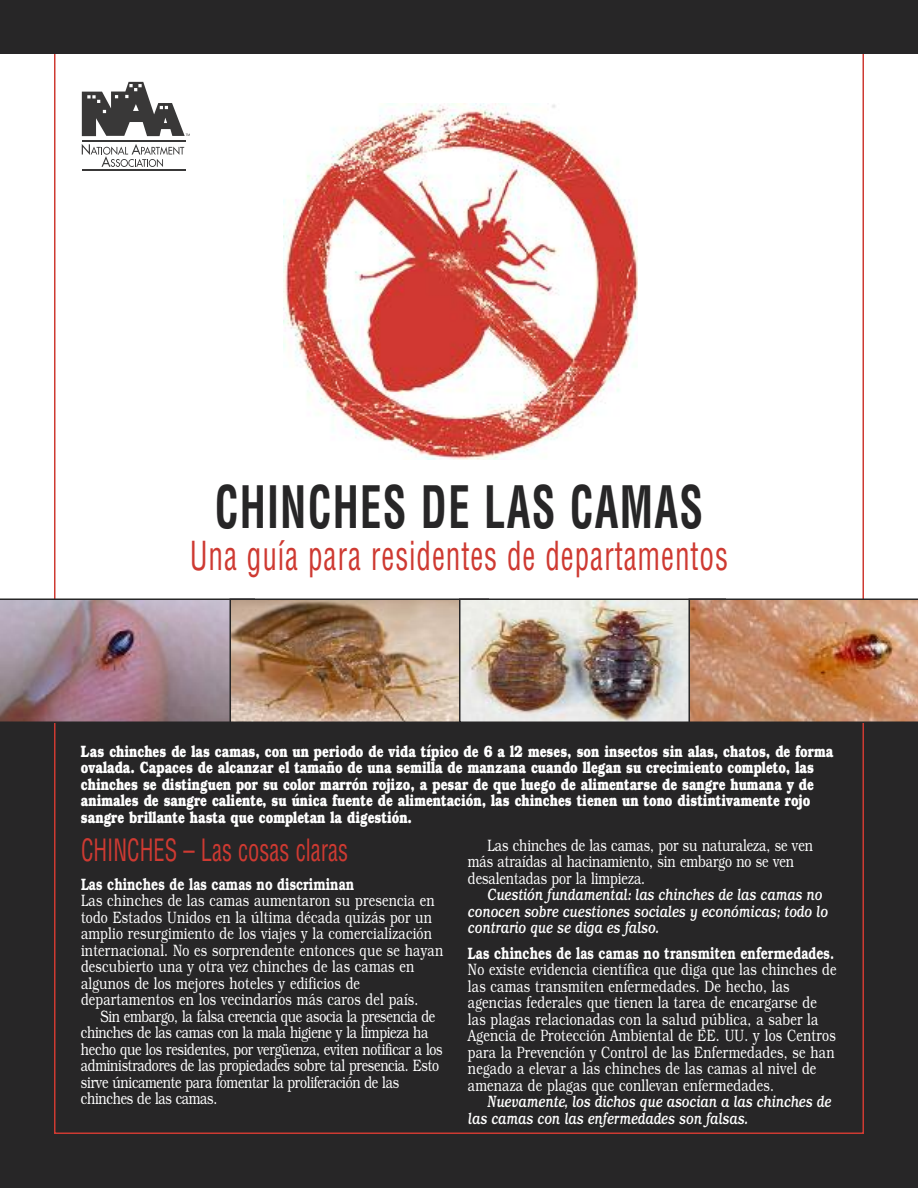
<style>
.page{position:relative;width:918px;height:1188px;background:#fff}
.page>*{position:absolute;margin:0;border:0;box-sizing:border-box;transform-origin:0 0}
.t1{font:700 condensed 57px "Helvetica LT Std";letter-spacing:.03em;color:#272627;scale:.75 1}
.t2{font:condensed 39px "Helvetica LT Std";letter-spacing:.03em;color:#ce3a32;scale:.75 1}
.t3{font:condensed 30px "Helvetica LT Std";color:#ce3a32;scale:.75 1}
.t4{font:300 16.5px/16.5px "Bookman Std";letter-spacing:.02em;color:#fff;scale:.75 1}
.t5{font:700 16.5px/16.5px "Bookman Std";color:#fff;scale:.75 1}
.t6{font:300 16.5px/16.5px "Bookman Std";letter-spacing:-.02em;color:#fff;scale:.75 1}
.t7{font:italic 500 16.5px/16.5px "Bookman Std";color:#fff;scale:.75 1}
.t8{font:300 16.5px/16.5px "Bookman Std";color:#fff;scale:.75 1}
.t9{font:600 16.5px "Bookman Std";color:#fff;scale:.75 1}
</style>
<div class="page">
<div style="left:0;top:702px;width:918px;height:486px;background:#272627"></div>
<svg style="left:82px;top:144px;width:102px;height:23px"></svg>
<svg style="left:82px;top:82px;width:108px;height:54px"></svg>
<hr style="left:82px;top:140px;width:103px;height:2px;background:#393838">
<hr style="left:82px;top:169px;width:103px;height:2px;background:#393838">
<svg style="left:0;top:598px;width:230px;height:124px;background:#a08591"></svg>
<img style="left:233px;top:601px;width:226px;height:119px">
<div style="left:230px;top:598px;width:259px;height:125px;border:2px solid #272627"></div>
<img style="left:462px;top:601px;width:226px;height:119px">
<div style="left:459px;top:598px;width:267px;height:125px;border:2px solid #272627"></div>
<svg style="left:688px;top:598px;width:230px;height:125px;background:#c28966"></svg>
<img style="left:284px;top:104px;width:354px;height:356px">
<div style="left:0;top:0;width:918px;height:54px;background:#272627"></div>
<h1 class="t1" style="left:215px;top:485px;width:653px">CHINCHES DE LAS CAMAS</h1>
<h2 class="t2" style="left:190px;top:541px;width:719px">Una guía para residentes de departamentos</h2>
<p class="t5" style="left:81px;top:745px;width:1005px">Las chinches de las camas, con un periodo de vida típico de 6 a l2 meses, son insectos sin alas, chatos, de forma ovalada. Capaces de alcanzar el tamaño de una semilla de manzana cuando llegan su crecimiento completo, las chinches se distinguen por su color marrón rojizo, a pesar de que luego de alimentarse de sangre humana y de animales de sangre caliente, su única fuente de alimentación, las chinches tienen un tono distintivamente rojo sangre brillante hasta que completan la digestión.</p>
<h3 class="t3" style="left:81px;top:838px;width:358px">CHINCHES – Las cosas claras</h3>
<p class="t9" style="left:81px;top:874px;width:366px">Las chinches de las camas no discriminan</p>
<p class="t4" style="left:81px;top:892px;width:484px">Las chinches de las camas aumentaron su presencia en todo Estados Unidos en la última década quizás por un amplio resurgimiento de los viajes y la comercialización internacional. No es sorprendente entonces que se hayan descubierto una y otra vez chinches de las camas en algunos de los mejores hoteles y edificios de departamentos en los vecindarios más caros del país.</p>
<p class="t6" style="left:81px;top:1008px;width:484px;text-indent:19px">Sin embargo, la falsa creencia que asocia la presencia de chinches de las camas con la mala higiene y la limpieza ha hecho que los residentes, por vergüenza, eviten notificar a los administradores de las propiedades sobre tal presencia. Esto sirve únicamente para fomentar la proliferación de las chinches de las camas.</p>
<p class="t8" style="left:468px;top:837px;width:462px;text-indent:19px">Las chinches de las camas, por su naturaleza, se ven más atraídas al hacinamiento, sin embargo no se ven desalentadas por la limpieza.</p>
<p class="t7" style="left:468px;top:888px;width:481px;text-indent:19px">Cuestión fundamental: las chinches de las camas no conocen sobre cuestiones sociales y económicas; todo lo contrario que se diga es falso.</p>
<p class="t9" style="left:468px;top:943px;width:490px">Las chinches de las camas no transmiten enfermedades.</p>
<p class="t4" style="left:468px;top:961px;width:493px">No existe evidencia científica que diga que las chinches de las camas transmiten enfermedades. De hecho, las agencias federales que tienen la tarea de encargarse de las plagas relacionadas con la salud pública, a saber la Agencia de Protección Ambiental de EE. UU. y los Centros para la Prevención y Control de las Enfermedades, se han negado a elevar a las chinches de las camas al nivel de amenaza de plagas que conllevan enfermedades.</p>
<p class="t7" style="left:468px;top:1095px;width:486px;text-indent:19px">Nuevamente, los dichos que asocian a las chinches de las camas con las enfermedades son falsas.</p>
</div>
